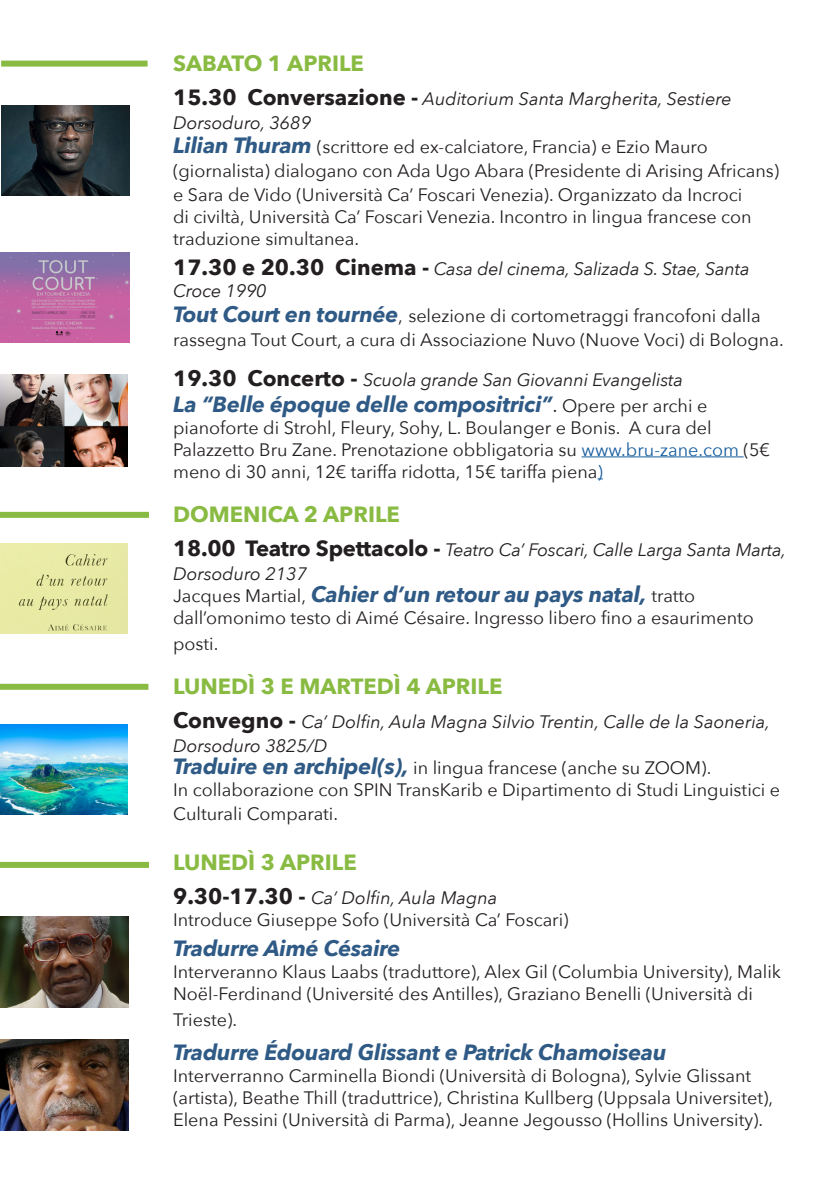
<style>
.page{position:relative;width:840px;height:1191px;background:#fff}
.page>*{position:absolute;margin:0;border:0;box-sizing:border-box;transform-origin:0 0}
.t1{font:italic 700 22px "Avenir Next";letter-spacing:-.01em;color:#2f5a85}
.t2{font:700 22px "Avenir Next";color:#89bb42}
.t3{font:18px/22px "Avenir Next";color:#231f20}
.t4{font:italic 18px/24px "Avenir Next";letter-spacing:-.005em;color:#231f20}
.s1{font-weight:700;font-style:normal;font-size:22px}
.s2{font-weight:700;font-style:italic;font-size:22px;color:#2f5a85}
.s3{font-weight:400;font-style:normal;font-size:20px;color:#231f20}
.s4{font-weight:400;font-style:normal;font-size:18px;color:#231f20}
.s5{color:#175d9e}
</style>
<div class="page">
<div style="left:1px;top:61px;width:146px;height:6px;background:#89bb42"></div>
<img style="left:1px;top:252px;width:128px;height:90px">
<hr style="left:581px;top:456px;width:162px;height:1px;background:#175d9e">
<img style="left:0;top:543px;width:128px;height:90px">
<img style="left:0;top:916px;width:129px;height:91px">
<img style="left:0;top:1039px;width:128px;height:91px">
<img style="left:0;top:724px;width:128px;height:91px">
<div style="left:0;top:512px;width:149px;height:6px;background:#89bb42"></div>
<div style="left:0;top:684px;width:148px;height:6px;background:#89bb42"></div>
<img style="left:0;top:374px;width:128px;height:92px">
<div style="left:0;top:862px;width:149px;height:6px;background:#89bb42"></div>
<img style="left:1px;top:105px;width:128px;height:91px">
<p class="t2" style="left:173px;top:45px;width:192px">SABATO 1 APRILE</p>
<p class="t4" style="left:173px;top:86px;width:560px"><span class="s1">15.30 Conversazione -</span> Auditorium Santa Margherita, Sestiere<br>Dorsoduro, 3689</p>
<p class="t3" style="left:173px;top:134px;width:607px;line-height:24px"><span class="s2">Lilian Thuram</span> (scrittore ed ex-calciatore, Francia) e Ezio Mauro (giornalista) dialogano con Ada Ugo Abara (Presidente di Arising Africans) e Sara de Vido (Università Ca’ Foscari Venezia). Organizzato da Incroci</p>
<p class="t3" style="left:173px;top:205px;width:579px">di civiltà, Università Ca’ Foscari Venezia. Incontro in lingua francese con traduzione simultanea.</p>
<p class="t4" style="left:173px;top:257px;width:578px;line-height:22px"><span class="s1">17.30 e 20.30 Cinema -</span> Casa del cinema, Salizada S. Stae, Santa<br>Croce 1990</p>
<p class="t3" style="left:173px;top:302px;width:611px;line-height:24px"><span class="s2">Tout Court en tournée</span>, selezione di cortometraggi francofoni dalla rassegna Tout Court, a cura di Associazione Nuvo (Nuove Voci) di Bologna.</p>
<p class="t4" style="left:173px;top:366px;width:511px"><span class="s1">19.30 Concerto -</span> Scuola grande San Giovanni Evangelista</p>
<p class="t1" style="left:173px;top:385px;width:535px">La “Belle époque delle compositrici”<span class="s3">.</span> <span class="s4">Opere per archi e</span></p>
<p class="t3" style="left:173px;top:415px;width:598px">pianoforte di Strohl, Fleury, Sohy, L. Boulanger e Bonis. A cura del<br>Palazzetto Bru Zane. Prenotazione obbligatoria su <span class="s5">www.bru-zane.com</span> (5€ meno di 30 anni, 12€ tariffa ridotta, 15€ tariffa piena<span class="s5">)</span></p>
<p class="t2" style="left:173px;top:495px;width:228px">DOMENICA 2 APRILE</p>
<p class="t4" style="left:173px;top:536px;width:614px"><span class="s1">18.00 Teatro Spettacolo -</span> Teatro Ca’ Foscari, Calle Larga Santa Marta,<br>Dorsoduro 2137</p>
<p class="t1" style="left:173px;top:575px;width:523px"><span class="s4">Jacques Martial,</span> Cahier d’un retour au pays natal, <span class="s4">tratto</span></p>
<p class="t3" style="left:173px;top:603px;width:582px;line-height:26px">dall’omonimo testo di Aimé Césaire. Ingresso libero fino a esaurimento posti.</p>
<p class="t2" style="left:173px;top:667px;width:331px">LUNEDÌ 3 E MARTEDÌ 4 APRILE</p>
<p class="t4" style="left:173px;top:708px;width:598px"><span class="s1">Convegno -</span> Ca’ Dolfin, Aula Magna Silvio Trentin, Calle de la Saoneria,<br>Dorsoduro 3825/D</p>
<p class="t3" style="left:173px;top:755px;width:539px"><span class="s2">Traduire en archipel(s),</span> in lingua francese (anche su ZOOM).</p>
<p class="t3" style="left:173px;top:776px;width:608px;line-height:24px">In collaborazione con SPIN TransKarib e Dipartimento di Studi Linguistici e<br>Culturali Comparati.</p>
<p class="t2" style="left:173px;top:843px;width:185px">LUNEDÌ 3 APRILE</p>
<p class="t4" style="left:173px;top:884px;width:326px"><span class="s1">9.30-17.30 -</span> Ca’ Dolfin, Aula Magna</p>
<p class="t3" style="left:173px;top:907px;width:397px">Introduce Giuseppe Sofo (Università Ca’ Foscari)</p>
<p class="t1" style="left:173px;top:929px;width:229px">Tradurre Aimé Césaire</p>
<p class="t3" style="left:173px;top:959px;width:609px">Interveranno Klaus Laabs (traduttore), Alex Gil (Columbia University), Malik<br>Noël-Ferdinand (Université des Antilles), Graziano Benelli (Università di</p>
<p class="t3" style="left:173px;top:1007px;width:65px">Trieste).</p>
<p class="t1" style="left:173px;top:1033px;width:494px">Tradurre Édouard Glissant e Patrick Chamoiseau</p>
<p class="t3" style="left:173px;top:1063px;width:601px">Interverranno Carminella Biondi (Università di Bologna), Sylvie Glissant (artista), Beathe Thill (traduttrice), Christina Kullberg (Uppsala Universitet),<br>Elena Pessini (Università di Parma), Jeanne Jegousso (Hollins University).</p>
</div>
